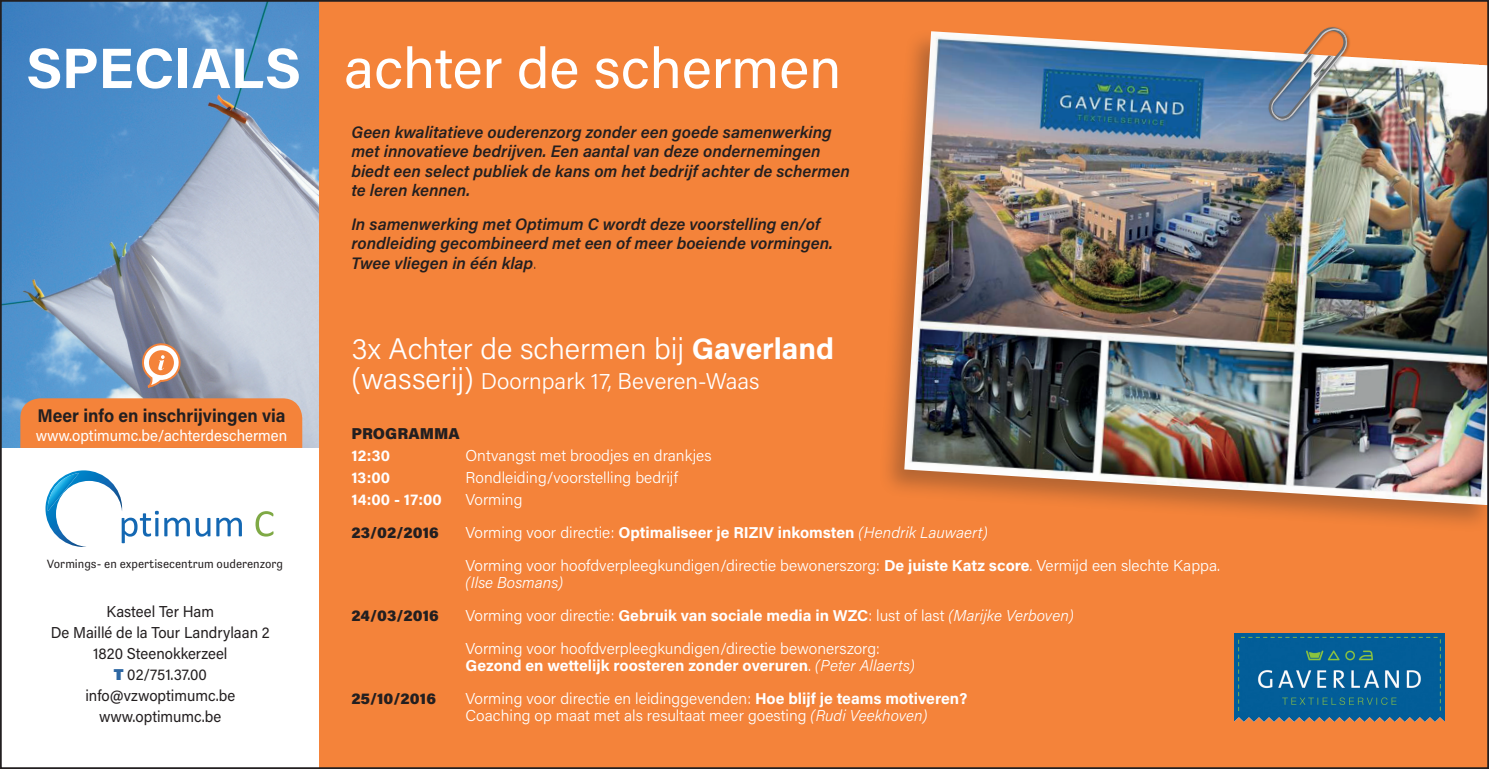
<style>
.page{position:relative;width:1489px;height:769px;background:#fff}
.page>*{position:absolute;margin:0;border:0;box-sizing:border-box;transform-origin:0 0}
.t1{font:56.88px "Acumin Pro";color:#fff}
.t2{font:300 29.75px "Acumin Pro";color:#fff}
.t3{font:300 22.75px "Acumin Pro";color:#fff}
.t4{font:700 18.38px "Acumin Pro";color:#231f20;scale:.95 1}
.t5{font:italic 600 16.62px/19.2px "Acumin Pro";color:#231f20}
.t6{font:300 15.75px/33.2px "Acumin Pro";color:#fff}
.t7{font:15.75px/21px "Acumin Pro";color:#231f20;text-align:center;scale:.95 1}
.t8{font:700 15.75px "Acumin Pro";color:#fff}
.t9{font:900 15.75px "Acumin Pro";letter-spacing:.005em;color:#231f20}
.t10{font:15.75px "Acumin Pro";color:#fff;scale:.95 1}
.t11{font:italic 300 15.75px "Acumin Pro";color:#fff}
.t12{font:12.25px "Tenso";color:#231f20}
.s1{font-weight:700}
.s2{font-weight:900;color:#2e67a3}
.s3{font-weight:200;font-style:normal}
.s4{font-size:29.75px}
.s5{font-style:italic}
.s6{font-weight:300}
.s7{font-weight:300;font-style:italic}
</style>
<div class="page">
<img style="left:3px;top:3px;width:316px;height:445px">
<div style="left:319px;top:0;width:1169px;height:769px;background:#f4833a"></div>
<svg style="left:45px;top:470px;width:165px;height:77px"></svg>
<svg style="left:216px;top:518px;width:26px;height:18px"></svg>
<svg style="left:255px;top:511px;width:18px;height:26px"></svg>
<img style="left:1234px;top:634px;width:210px;height:88px">
<svg style="left:139px;top:341px;width:44px;height:48px"></svg>
<div style="left:20px;top:398px;width:282px;height:50px;background:#f4833a"></div>
<div style="left:878px;top:27px;width:610px;height:506px;background:#231f20;opacity:.3"></div>
<img style="left:904px;top:31px;width:581px;height:474px">
<div style="left:1266px;top:26px;width:84px;height:97px;background:#231f20;opacity:.3"></div>
<img style="left:1267px;top:27px;width:80px;height:95px">
<h1 class="t1" style="left:26px;top:29px;width:816px"><span class="s1">SPECIALS</span> achter de schermen</h1>
<p class="t4" style="left:37px;top:402px;width:263px">Meer info en inschrijvingen via</p>
<p class="t10" style="left:36px;top:424px;width:266px">www.optimumc.be/achterdeschermen</p>
<p class="t12" style="left:47px;top:557px;width:238px">Vormings- en expertisecentrum ouderenzorg</p>
<p class="t7" style="left:51px;top:600px;width:232px">Kasteel Ter Ham<br>De Maillé de la Tour Landrylaan 2<br>1820 Steenokkerzeel<br><span class="s2">T</span> 02/751.37.00 info@vzwoptimumc.be www.optimumc.be</p>
<p class="t5" style="left:351px;top:122px;width:500px">Geen kwalitatieve ouderenzorg zonder een goede samenwerking met innovatieve bedrijven. Een aantal van deze ondernemingen biedt een select publiek de kans om het bedrijf achter de schermen te leren kennen.</p>
<p class="t5" style="left:351px;top:214px;width:483px">In samenwerking met Optimum C wordt deze voorstelling en/of rondleiding gecombineerd met een of meer boeiende vormingen.<br>Twee vliegen in één klap<span class="s3">.</span></p>
<h2 class="t2" style="left:351px;top:328px;width:484px">3x Achter de schermen bij <span class="s1">Gaverland</span></h2>
<h3 class="t3" style="left:351px;top:365px;width:409px"><span class="s4">(wasserij)</span> Doornpark 17, Beveren-Waas</h3>
<p class="t9" style="left:351px;top:422px;width:110px">PROGRAMMA</p>
<p class="t8" style="left:351px;top:444px;width:40px">12:30</p>
<p class="t6" style="left:465px;top:438px;width:247px">Ontvangst met broodjes en drankjes</p>
<p class="t8" style="left:351px;top:466px;width:40px">13:00</p>
<p class="t6" style="left:465px;top:460px;width:214px">Rondleiding/voorstelling bedrijf</p>
<p class="t8" style="left:351px;top:488px;width:92px">14:00 - 17:00</p>
<p class="t6" style="left:465px;top:482px;width:58px">Vorming</p>
<p class="t9" style="left:351px;top:521px;width:89px">23/02/2016</p>
<p class="t6" style="left:465px;top:515px;width:756px">Vorming voor directie: <span class="s1">Optimaliseer je RIZIV inkomsten</span> <span class="s5">(Hendrik Lauwaert)<br></span>Vorming voor hoofdverpleegkundigen/directie bewonerszorg: <span class="s1">De juiste Katz score</span>. Vermijd een slechte Kappa.</p>
<p class="t11" style="left:465px;top:571px;width:99px">(Ilse Bosmans)</p>
<p class="t9" style="left:351px;top:604px;width:89px">24/03/2016</p>
<p class="t6" style="left:465px;top:598px;width:609px">Vorming voor directie: <span class="s1">Gebruik van sociale media in WZC</span>: lust of last <span class="s5">(Marijke Verboven)<br></span>Vorming voor hoofdverpleegkundigen/directie bewonerszorg:</p>
<p class="t8" style="left:465px;top:654px;width:451px">Gezond en wettelijk roosteren zonder overuren<span class="s6">.</span> <span class="s7">(Peter Allaerts)</span></p>
<p class="t9" style="left:351px;top:687px;width:86px">25/10/2016</p>
<p class="t6" style="left:465px;top:690px;width:503px;line-height:16.6px">Vorming voor directie en leidinggevenden: <span class="s1">Hoe blijf je teams motiveren?<br></span>Coaching op maat met als resultaat meer goesting <span class="s5">(Rudi Veekhoven)</span></p>
</div>
